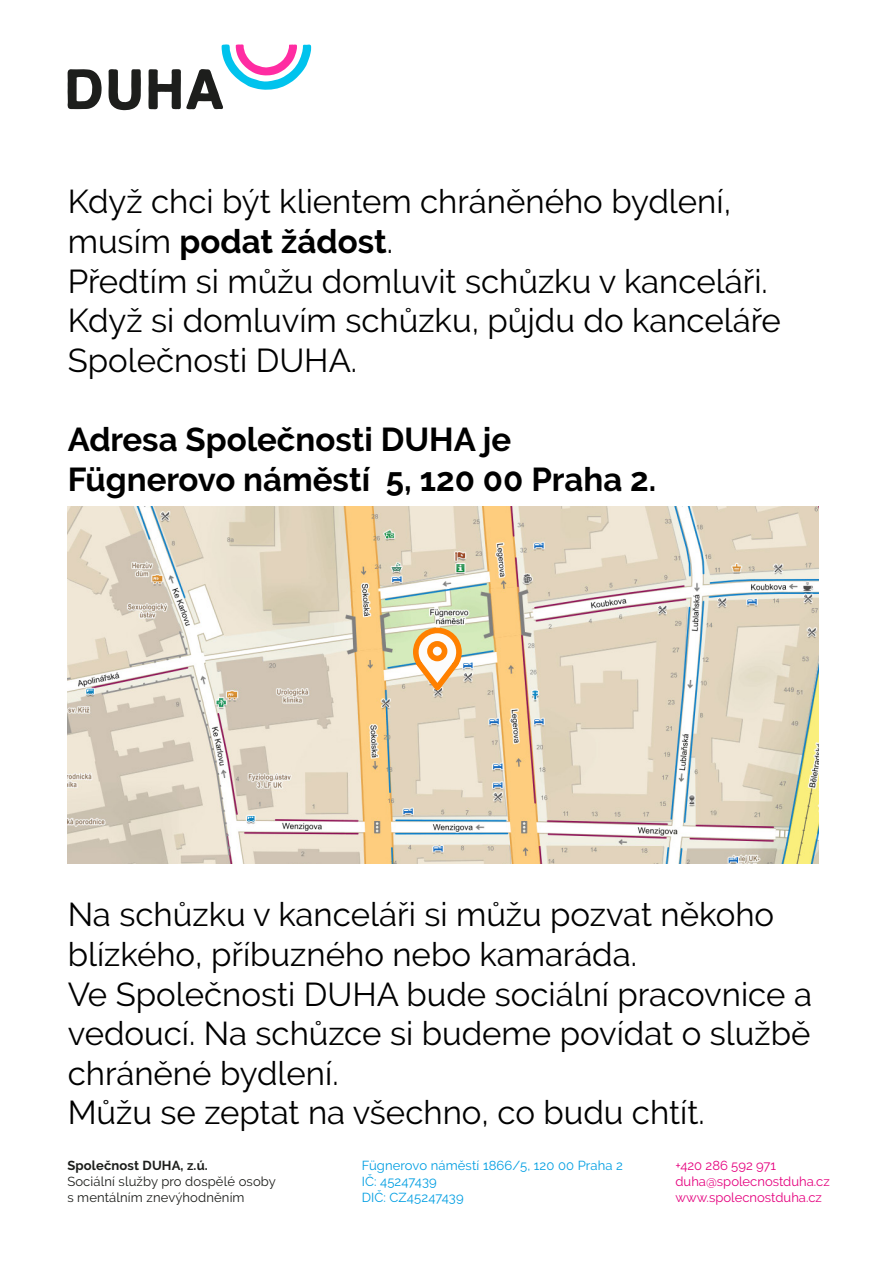
<style>
.page{position:relative;width:893px;height:1263px;background:#fff}
.page>*{position:absolute;margin:0;border:0;box-sizing:border-box;transform-origin:0 0}
.t1{font:33px/39.6px "Raleway";color:#000}
.t2{font:700 33px/39.6px "Raleway";color:#000}
.t3{font:13.05px/15.6px "Raleway";letter-spacing:.01em;color:#009ee2}
.t4{font:13.05px/15.6px "Raleway";color:#e5007e}
.t5{font:13.05px/15.6px "Raleway";letter-spacing:.01em;color:#1c1d1a}
.t6{font:700 13.05px "Raleway";letter-spacing:.01em;color:#1c1d1a}
.s1{font-weight:700}
</style>
<div class="page">
<svg style="left:109px;top:69px;width:32px;height:41px"></svg>
<svg style="left:67px;top:69px;width:35px;height:40px"></svg>
<svg style="left:148px;top:44px;width:163px;height:65px"></svg>
<img style="left:68px;top:506px;width:751px;height:358px">
<svg style="left:410px;top:625px;width:55px;height:72px"></svg>
<div style="left:430px;top:644px;width:15px;height:14px;background:#fcfcfc;border-radius:50%"></div>
<div style="left:427px;top:641px;width:20px;height:20px;border:6px solid #ff8000;border-radius:50%"></div>
<p class="t1" style="left:68px;top:182px;width:715px">Když chci být klientem chráněného bydlení, musím <span class="s1">podat žádost</span>.<br>Předtím si můžu domluvit schůzku v kanceláři.<br>Když si domluvím schůzku, půjdu do kanceláře Společnosti DUHA.</p>
<p class="t2" style="left:68px;top:420px;width:590px">Adresa Společnosti DUHA je<br>Fügnerovo náměstí 5, 120 00 Praha 2.</p>
<p class="t1" style="left:68px;top:895px;width:746px">Na schůzku v kanceláři si můžu pozvat někoho blízkého, příbuzného nebo kamaráda.<br>Ve Společnosti DUHA bude sociální pracovnice a vedoucí. Na schůzce si budeme povídat o službě chráněné bydlení.<br>Můžu se zeptat na všechno, co budu chtít.</p>
<p class="t6" style="left:67px;top:1158px;width:142px">Společnost DUHA, z.ú.</p>
<p class="t5" style="left:67px;top:1173px;width:210px">Sociální služby pro dospělé osoby s mentálním znevýhodněním</p>
<p class="t3" style="left:362px;top:1158px;width:263px">Fügnerovo náměstí 1866/5, 120 00 Praha 2<br>IČ: 45247439<br>DIČ: CZ45247439</p>
<p class="t4" style="left:675px;top:1158px;width:156px">+420 286 592 971 duha@spolecnostduha.cz www.spolecnostduha.cz</p>
</div>
